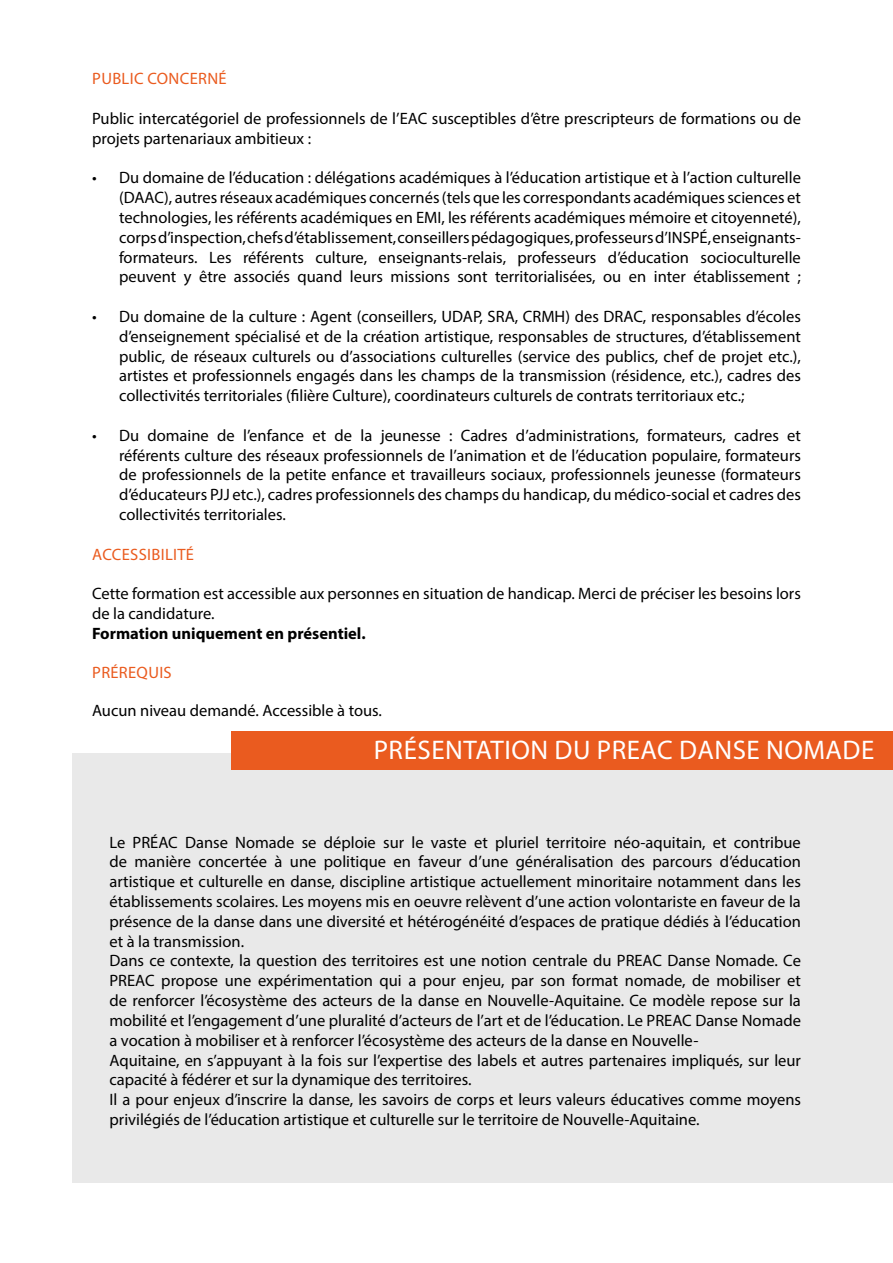
<style>
.page{position:relative;width:893px;height:1263px;background:#fff}
.page>*{position:absolute;margin:0;border:0;box-sizing:border-box;transform-origin:0 0}
.t1{font:27px "Myriad Pro";letter-spacing:.02em;color:#fff}
.t2{font:16.5px/19.8px "Myriad Pro";color:#000}
.t3{font:16.5px "Myriad Pro";letter-spacing:.02em;color:#ea5b1f}
.t4{font:700 16.5px "Myriad Pro";color:#000}
</style>
<div class="page">
<div style="left:72px;top:753px;width:821px;height:429px;background:#e9e9e9"></div>
<div style="left:232px;top:731px;width:661px;height:38px;background:#ea5b1f"></div>
<p class="t3" style="left:92px;top:69px;width:136px">PUBLIC CONCERNÉ</p>
<p class="t2" style="left:92px;top:108px;width:710px">Public intercatégoriel de professionnels de l’EAC susceptibles d’être prescripteurs de formations ou de projets partenariaux ambitieux :</p>
<p class="t2" style="left:119px;top:168px;width:683px;text-align:justify;text-indent:-27px">• Du domaine de l’éducation : délégations académiques à l’éducation artistique et à l’action culturelle (DAAC), autres réseaux académiques concernés (tels que les correspondants académiques sciences et technologies, les référents académiques en EMI, les référents académiques mémoire et citoyenneté), corps d’inspection, chefs d’établissement, conseillers pédagogiques, professeurs d’INSPÉ, enseignants&shy;formateurs. Les référents culture, enseignants-relais, professeurs d’éducation socioculturelle peuvent y être associés quand leurs missions sont territorialisées, ou en inter établissement ;</p>
<p class="t2" style="left:119px;top:306px;width:683px;text-align:justify;text-indent:-27px">• Du domaine de la culture : Agent (conseillers, UDAP, SRA, CRMH) des DRAC, responsables d’écoles d’enseignement spécialisé et de la création artistique, responsables de structures, d’établissement public, de réseaux culturels ou d’associations culturelles (service des publics, chef de projet etc.), artistes et professionnels engagés dans les champs de la transmission (résidence, etc.), cadres des collectivités territoriales (filière Culture), coordinateurs culturels de contrats territoriaux etc.;</p>
<p class="t2" style="left:119px;top:425px;width:683px;text-align:justify;text-indent:-27px">• Du domaine de l’enfance et de la jeunesse : Cadres d’administrations, formateurs, cadres et référents culture des réseaux professionnels de l’animation et de l’éducation populaire, formateurs de professionnels de la petite enfance et travailleurs sociaux, professionnels jeunesse (formateurs d’éducateurs PJJ etc.), cadres professionnels des champs du handicap, du médico-social et cadres des collectivités territoriales.</p>
<p class="t3" style="left:92px;top:544px;width:103px">ACCESSIBILITÉ</p>
<p class="t2" style="left:92px;top:583px;width:710px">Cette formation est accessible aux personnes en situation de handicap. Merci de préciser les besoins lors de la candidature.</p>
<p class="t4" style="left:92px;top:622px;width:275px">Formation uniquement en présentiel.</p>
<p class="t3" style="left:92px;top:663px;width:81px">PRÉREQUIS</p>
<p class="t2" style="left:92px;top:700px;width:291px">Aucun niveau demandé. Accessible à tous.</p>
<h1 class="t1" style="left:374px;top:734px;width:502px">PRÉSENTATION DU PREAC DANSE NOMADE</h1>
<p class="t2" style="left:109px;top:832px;width:693px">Le PRÉAC Danse Nomade se déploie sur le vaste et pluriel territoire néo-aquitain, et contribue de manière concertée à une politique en faveur d’une généralisation des parcours d’éducation artistique et culturelle en danse, discipline artistique actuellement minoritaire notamment dans les établissements scolaires. Les moyens mis en oeuvre relèvent d’une action volontariste en faveur de la présence de la danse dans une diversité et hétérogénéité d’espaces de pratique dédiés à l’éducation et à la transmission.<br>Dans ce contexte, la question des territoires est une notion centrale du PREAC Danse Nomade. Ce PREAC propose une expérimentation qui a pour enjeu, par son format nomade, de mobiliser et de renforcer l’écosystème des acteurs de la danse en Nouvelle-Aquitaine. Ce modèle repose sur la mobilité et l’engagement d’une pluralité d’acteurs de l’art et de l’éducation. Le PREAC Danse Nomade a vocation à mobiliser et à renforcer l’écosystème des acteurs de la danse en Nouvelle-<br>Aquitaine, en s’appuyant à la fois sur l’expertise des labels et autres partenaires impliqués, sur leur capacité à fédérer et sur la dynamique des territoires.<br>Il a pour enjeux d’inscrire la danse, les savoirs de corps et leurs valeurs éducatives comme moyens privilégiés de l’éducation artistique et culturelle sur le territoire de Nouvelle-Aquitaine.</p>
</div>
